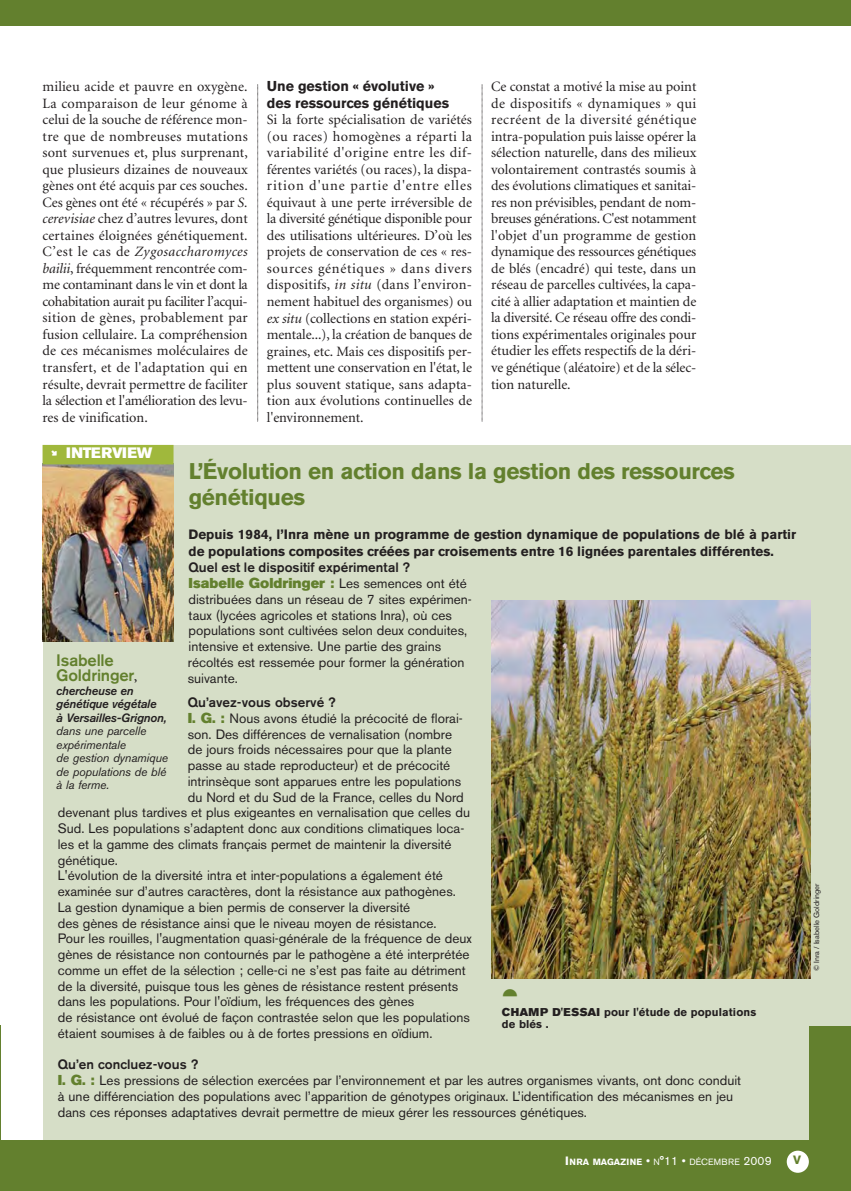
<style>
.page{position:relative;width:851px;height:1191px;background:#fff}
.page>*{position:absolute;margin:0;border:0;box-sizing:border-box;transform-origin:0 0}
.t1{font:700 22.5px/26.2px "Akzidenz Grotesk BE";letter-spacing:-.015em;color:#63802e}
.t2{font:500 16.5px/15px "Akzidenz Grotesk BE";letter-spacing:-.01em;color:#63802e}
.t3{font:15px "Akzidenz Grotesk BE Super";letter-spacing:-.01em;color:#fff}
.t4{font:14.25px/16.5px "Minion";letter-spacing:-.005em;color:#231f20;text-align:justify}
.t5{font:700 14.25px/16.5px "Akzidenz Grotesk BE";color:#231f20}
.t6{font:14.25px "Akzidenz Grotesk BE Super";color:#63802e}
.t7{font:13.5px/15.8px "Akzidenz Grotesk BE";color:#231f20}
.t8{font:700 13.5px/16.5px "Akzidenz Grotesk BE";color:#231f20}
.t9{font:500 13.5px "Akzidenz Grotesk BE";color:#231f20}
.t10{font:italic 12px/13.5px "Akzidenz Grotesk BE";letter-spacing:-.01em;color:#231f20}
.t11{font:italic 500 12px/13.5px "Akzidenz Grotesk BE";letter-spacing:-.01em;color:#231f20}
.t12{font:700 12px "Akzidenz Grotesk BE";color:#63802e}
.t13{font:700 11.25px/12px "Akzidenz Grotesk BE";letter-spacing:.01em;color:#231f20}
.t14{font:700 9px "Akzidenz Grotesk BE";letter-spacing:.02em;color:#fff}
.t15{font:7.5px "Akzidenz Grotesk BE";color:#231f20}
.s1{font-style:italic}
.s2{font-family:"Mini Pics Directional AA";font-size:12px}
.s3{font-family:"Akzidenz Grotesk BE";font-size:13.5px;color:#231f20}
.s4{font-family:"Akzidenz Grotesk BE Super";font-size:14.25px;color:#63802e}
.s5{font-weight:500}
.s6{font-family:"Minion";font-weight:600;font-size:12.75px;color:#231f20}
.s7{font-family:"Akzidenz Grotesk BE Super";font-weight:400}
.s8{font-size:12px}
.s9{font-weight:400;font-size:12px}
.s10{font-weight:400}
</style>
<div class="page">
<div style="left:1px;top:1025px;width:849px;height:165px;background:#63802e"></div>
<div style="left:1px;top:1004px;width:807px;height:136px;background:#fff"></div>
<div style="left:1px;top:0;width:849px;height:26px;background:#63802e"></div>
<div style="left:786px;top:1150px;width:22px;height:22px;background:#fff;border-radius:50%"></div>
<div style="left:798px;top:445px;width:52px;height:580px;background:#d6dec7"></div>
<div style="left:43px;top:445px;width:765px;height:694px;background:#d6dec7"></div>
<img style="left:43px;top:464px;width:130px;height:177px">
<img style="left:491px;top:601px;width:319px;height:377px">
<svg style="left:257px;top:85px;width:1px;height:337px"></svg>
<svg style="left:481px;top:85px;width:1px;height:337px"></svg>
<div style="left:43px;top:445px;width:130px;height:19px;background:#a0b83c"></div>
<p class="t4" style="left:43px;top:80px;width:207px">milieu acide et pauvre en oxygène.<br>La comparaison de leur génome à celui de la souche de référence mon&shy;tre que de nombreuses mutations sont survenues et, plus surprenant, que plusieurs dizaines de nouveaux gènes ont été acquis par ces souches.<br>Ces gènes ont été « récupérés » par <span class="s1">S. cerevisiae</span> chez d’autres levures, dont certaines éloignées génétiquement.<br>C’est le cas de <span class="s1">Zygosaccharomyces bailii</span>, fréquemment rencontrée com&shy;me contaminant dans le vin et dont la cohabitation aurait pu faciliter l’acqui - sition de gènes, probablement par fusion cellulaire. La compréhension de ces mécanismes moléculaires de transfert, et de l'adaptation qui en résulte, devrait permettre de faciliter la sélection et l'amélioration des levu&shy;res de vinification.</p>
<p class="t5" style="left:267px;top:79px;width:184px">Une gestion « évolutive » des ressources génétiques</p>
<p class="t4" style="left:267px;top:113px;width:207px">Si la forte spécialisation de variétés (ou races) homogènes a réparti la variabilité d'origine entre les dif - férentes variétés (ou races), la dispa&shy;rition d'une partie d'entre elles équivaut à une perte irréversible de la diversité génétique disponible pour des utilisations ultérieures. D’où les projets de conservation de ces « res&shy;sources génétiques » dans divers dispositifs, <span class="s1">in situ</span> (dans l’environ - nement habituel des organismes) ou <span class="s1">ex situ</span> (collections en station expéri&shy;mentale...), la création de banques de graines, etc. Mais ces dispositifs per&shy;mettent une conservation en l'état, le plus souvent statique, sans adapta&shy;tion aux évolutions continuelles de l'environnement.</p>
<p class="t4" style="left:491px;top:80px;width:207px">Ce constat a motivé la mise au point de dispositifs « dynamiques » qui recréent de la diversité génétique intra-population puis laisse opérer la sélection naturelle, dans des milieux volontairement contrastés soumis à des évolutions climatiques et sanitai&shy;res non prévisibles, pendant de nom&shy;breuses générations. C'est notamment l'objet d'un programme de gestion dynamique des ressources génétiques de blés (encadré) qui teste, dans un réseau de parcelles cultivées, la capa&shy;cité à allier adaptation et maintien de la diversité. Ce réseau offre des condi&shy;tions expérimentales originales pour étudier les effets respectifs de la déri&shy;ve génétique (aléatoire) et de la sélec&shy;tion naturelle.</p>
<p class="t3" style="left:49px;top:447px;width:105px"><span class="s2">O</span> INTERVIEW</p>
<h1 class="t1" style="left:189px;top:459px;width:547px">L’Évolution en action dans la gestion des ressources génétiques</h1>
<p class="t8" style="left:188px;top:527px;width:609px">Depuis 1984, l’Inra mène un programme de gestion dynamique de populations de blé à partir de populations composites créées par croisements entre 16 lignées parentales différentes.</p>
<p class="t9" style="left:188px;top:563px;width:223px">Quel est le dispositif expérimental ?</p>
<p class="t6" style="left:188px;top:578px;width:279px">Isabelle Goldringer : <span class="s3">Les semences ont été</span></p>
<p class="t7" style="left:188px;top:593px;width:285px">distribuées dans un réseau de 7 sites expérimen&shy;taux (lycées agricoles et stations Inra), où ces populations sont cultivées selon deux conduites, intensive et extensive. Une partie des grains récoltés est ressemée pour former la génération suivante.</p>
<p class="t9" style="left:188px;top:697px;width:150px">Qu’avez-vous observé ?</p>
<p class="t7" style="left:188px;top:711px;width:276px"><span class="s4">I. G. :</span> Nous avons étudié la précocité de florai-</p>
<p class="t7" style="left:188px;top:727px;width:266px">son. Des différences de vernalisation (nombre</p>
<p class="t7" style="left:188px;top:743px;width:265px">de jours froids nécessaires pour que la plante</p>
<p class="t7" style="left:188px;top:759px;width:264px">passe au stade reproducteur) et de précocité</p>
<p class="t7" style="left:188px;top:774px;width:275px">intrinsèque sont apparues entre les populations</p>
<p class="t7" style="left:188px;top:790px;width:277px">du Nord et du Sud de la France, celles du Nord</p>
<p class="t7" style="left:58px;top:806px;width:413px">devenant plus tardives et plus exigeantes en vernalisation que celles du</p>
<p class="t7" style="left:58px;top:822px;width:408px">Sud. Les populations s’adaptent donc aux conditions climatiques loca-</p>
<p class="t7" style="left:58px;top:837px;width:395px">les et la gamme des climats français permet de maintenir la diversité</p>
<p class="t7" style="left:58px;top:853px;width:62px">génétique.</p>
<p class="t7" style="left:58px;top:869px;width:386px">L'évolution de la diversité intra et inter-populations a également été</p>
<p class="t7" style="left:58px;top:885px;width:399px">examinée sur d’autres caractères, dont la résistance aux pathogènes.</p>
<p class="t7" style="left:58px;top:900px;width:354px">La gestion dynamique a bien permis de conserver la diversité</p>
<p class="t7" style="left:58px;top:916px;width:380px">des gènes de résistance ainsi que le niveau moyen de résistance.</p>
<p class="t7" style="left:58px;top:932px;width:415px">Pour les rouilles, l'augmentation quasi-générale de la fréquence de deux</p>
<p class="t7" style="left:58px;top:948px;width:413px">gènes de résistance non contournés par le pathogène a été interprétée</p>
<p class="t7" style="left:58px;top:963px;width:409px">comme un effet de la sélection ; celle-ci ne s’est pas faite au détriment</p>
<p class="t7" style="left:58px;top:979px;width:402px">de la diversité, puisque tous les gènes de résistance restent présents</p>
<p class="t7" style="left:58px;top:995px;width:358px">dans les populations. Pour l'oïdium, les fréquences des gènes</p>
<p class="t7" style="left:58px;top:1011px;width:413px">de résistance ont évolué de façon contrastée selon que les populations</p>
<p class="t7" style="left:58px;top:1026px;width:376px">étaient soumises à de faibles ou à de fortes pressions en oïdium.</p>
<p class="t7" style="left:58px;top:1058px;width:684px"><span class="s5">Qu’en concluez-vous ?<br></span><span class="s4">I. G. :</span> Les pressions de sélection exercées par l’environnement et par les autres organismes vivants, ont donc conduit à une différenciation des populations avec l’apparition de génotypes originaux. L’identification des mécanismes en jeu dans ces réponses adaptatives devrait permettre de mieux gérer les ressources génétiques.</p>
<p class="t2" style="left:56px;top:654px;width:82px">Isabelle<br>Goldringer<span class="s6">,</span></p>
<p class="t11" style="left:56px;top:685px;width:112px">chercheuse en génétique végétale<br>à Versailles-Grignon,</p>
<p class="t10" style="left:56px;top:725px;width:113px">dans une parcelle expérimentale<br>de gestion dynamique de populations de blé à la ferme.</p>
<p class="t13" style="left:502px;top:1006px;width:256px"><span class="s7">CHAMP D'ESSAI</span> pour l'étude de populations de blés .</p>
<p class="t15" style="left:813px;top:971px;width:89px;rotate:-90deg">© Inra / Isabelle Goldringer</p>
<p class="t14" style="left:565px;top:1158px;width:208px"><span class="s8">I</span>NRA MAGAZINE <span class="s9">•</span> <span class="s10">N</span><span class="s9">°11 •</span> <span class="s10">DÉCEMBRE</span> <span class="s9">2009</span></p>
<p class="t12" style="left:793px;top:1156px;width:10px">V</p>
</div>
